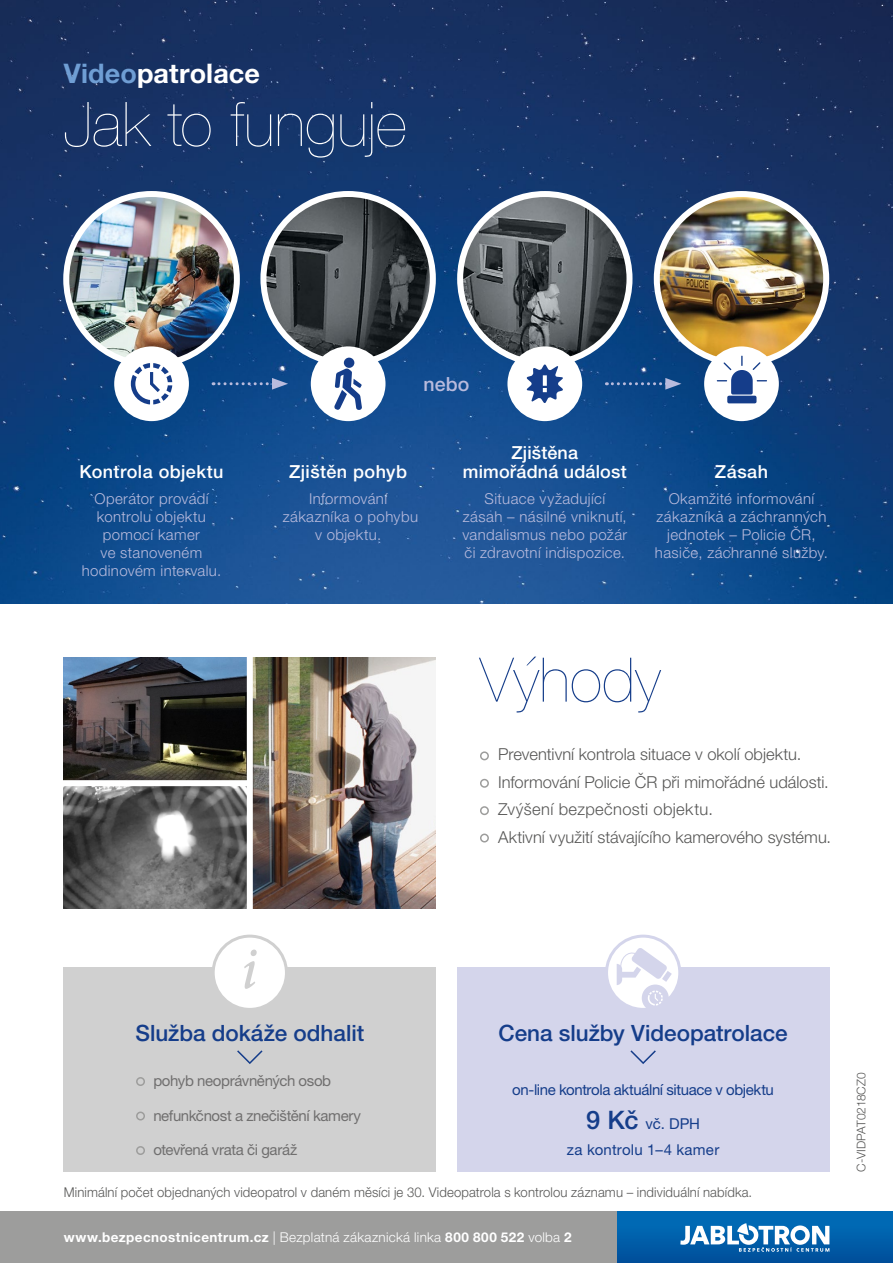
<style>
.page{position:relative;width:893px;height:1263px;background:#fff}
.page>*{position:absolute;margin:0;border:0;box-sizing:border-box;transform-origin:0 0}
.t1{font:200 61.5px "Helvetica Neue LT Pro";color:#fff}
.t2{font:200 61.5px "Helvetica Neue LT Pro";letter-spacing:.005em;color:#153d8a}
.t3{font:italic 500 60px "Minion Pro";color:#d0d0d0}
.t4{font:700 27px "Helvetica Neue LT Pro";letter-spacing:.005em;color:#fff}
.t5{font:500 22.5px "Helvetica Neue LT Pro";color:#153d8a}
.t6{font:500 19.5px "Helvetica Neue LT Pro";color:#b9bbdd}
.t7{font:500 18px/19.5px "Helvetica Neue LT Pro";letter-spacing:.02em;color:#fff;text-align:center}
.t8{font:300 16.5px/27.5px "Helvetica Neue LT Pro";color:#575756}
.t9{font:300 15px/18px "Helvetica Neue LT Pro";letter-spacing:.025em;color:#b9bbdd;text-align:center}
.t10{font:15px "Helvetica Neue LT Pro";letter-spacing:-.025em;color:#706f6f}
.t11{font:15px "Helvetica Neue LT Pro";letter-spacing:-.025em;color:#153d8a}
.t12{font:15px/25.5px "Helvetica Neue LT Pro";letter-spacing:.015em;color:#153d8a;text-align:center}
.t13{font:300 13.5px "Helvetica Neue LT Pro";letter-spacing:.01em;color:#575756}
.t14{font:700 13.5px "Helvetica Neue LT Pro";letter-spacing:.03em;color:#fff}
.t15{font:300 12px "Helvetica Neue LT Pro";letter-spacing:-.005em;color:#575756}
.s1{color:#6f9ed4}
.s2{font-weight:500;font-size:25.5px}
.s3{font-weight:300}
</style>
<div class="page">
<img style="left:64px;top:658px;width:372px;height:251px">
<div style="left:457px;top:967px;width:372px;height:205px;background:#d4d5eb"></div>
<div style="left:0;top:1212px;width:617px;height:51px;background:#9d9d9c"></div>
<img style="left:0;top:0;width:893px;height:604px">
<div style="left:617px;top:1212px;width:276px;height:51px;background:linear-gradient(to bottom,#016fba,#01509b)"></div>
<img style="left:657px;top:194px;width:169px;height:169px;border-radius:85px">
<div style="left:654px;top:191px;width:175px;height:175px;border:6px solid #fff;border-radius:50%"></div>
<img style="left:66px;top:194px;width:171px;height:171px;border-radius:85px">
<div style="left:63px;top:191px;width:177px;height:177px;border:6px solid #fff;border-radius:50%"></div>
<div style="left:480px;top:751px;width:9px;height:9px;border:2px solid #9d9d9c;border-radius:50%"></div>
<div style="left:480px;top:779px;width:9px;height:9px;border:2px solid #9d9d9c;border-radius:50%"></div>
<div style="left:480px;top:806px;width:9px;height:9px;border:2px solid #9d9d9c;border-radius:50%"></div>
<div style="left:480px;top:833px;width:9px;height:9px;border:2px solid #9d9d9c;border-radius:50%"></div>
<img style="left:263px;top:195px;width:170px;height:167px">
<div style="left:260px;top:191px;width:176px;height:175px;border:6px solid #fff;border-radius:50%"></div>
<img style="left:460px;top:194px;width:169px;height:163px">
<div style="left:457px;top:191px;width:175px;height:175px;border:6px solid #fff;border-radius:50%"></div>
<svg style="left:680px;top:1223px;width:149px;height:29px"></svg>
<div style="left:247px;top:651px;width:6px;height:262px;background:#fff"></div>
<div style="left:54px;top:780px;width:196px;height:6px;background:#fff"></div>
<div style="left:64px;top:967px;width:372px;height:205px;background:#d0d0d0"></div>
<svg style="left:237px;top:1050px;width:26px;height:14px"></svg>
<div style="left:136px;top:1077px;width:9px;height:9px;border:2px solid #9d9d9c;border-radius:50%"></div>
<div style="left:136px;top:1111px;width:9px;height:9px;border:2px solid #9d9d9c;border-radius:50%"></div>
<div style="left:136px;top:1146px;width:9px;height:9px;border:2px solid #9d9d9c;border-radius:50%"></div>
<div style="left:213px;top:936px;width:73px;height:73px;background:#fff;border-radius:50%"></div>
<div style="left:212px;top:935px;width:76px;height:76px;border:3px solid #d0d0d0;border-radius:50%"></div>
<svg style="left:213px;top:378px;width:75px;height:12px"></svg>
<svg style="left:606px;top:378px;width:75px;height:12px"></svg>
<div style="left:507px;top:346px;width:75px;height:75px;background:#fff;border-radius:50%"></div>
<svg style="left:704px;top:346px;width:75px;height:75px"></svg>
<svg style="left:630px;top:1050px;width:26px;height:14px"></svg>
<svg style="left:526px;top:364px;width:37px;height:39px"></svg>
<div style="left:114px;top:346px;width:75px;height:75px;background:#fff;border-radius:50%"></div>
<svg style="left:131px;top:363px;width:41px;height:41px"></svg>
<div style="left:311px;top:346px;width:74px;height:75px;background:#fff;border-radius:50%"></div>
<div style="left:344px;top:358px;width:10px;height:10px;background:#153d8a;border-radius:50%"></div>
<svg style="left:334px;top:369px;width:28px;height:41px"></svg>
<svg style="left:606px;top:936px;width:74px;height:73px"></svg>
<div style="left:605px;top:935px;width:76px;height:76px;border:3px solid #d4d5eb;border-radius:50%"></div>
<div style="left:642px;top:984px;width:27px;height:27px;background:#d4d5eb;border-radius:50%"></div>
<svg style="left:617px;top:947px;width:55px;height:58px"></svg>
<h3 class="t4" style="left:64px;top:57px;width:198px"><span class="s1">Video</span>patrolace</h3>
<h1 class="t1" style="left:64px;top:89px;width:344px">Jak to funguje</h1>
<p class="t7" style="left:79px;top:462px;width:146px">Kontrola objektu</p>
<p class="t9" style="left:82px;top:489px;width:141px">Operátor provádí kontrolu objektu pomocí kamer<br>ve stanoveném hodinovém intervalu.</p>
<h3 class="t6" style="left:423px;top:372px;width:48px">nebo</h3>
<p class="t7" style="left:289px;top:462px;width:119px">Zjištěn pohyb</p>
<p class="t9" style="left:283px;top:489px;width:137px">Informování zákazníka o pohybu v objektu.</p>
<p class="t7" style="left:463px;top:442px;width:165px">Zjištěna mimořádná událost</p>
<p class="t9" style="left:462px;top:489px;width:166px">Situace vyžadující<br>zásah – násilné vniknutí, vandalismus nebo požár či zdravotní indispozice.</p>
<p class="t7" style="left:715px;top:462px;width:55px">Zásah</p>
<p class="t9" style="left:655px;top:489px;width:175px">Okamžité informování zákazníka a záchranných jednotek – Policie ČR, hasiče, záchranné služby.</p>
<h1 class="t2" style="left:480px;top:644px;width:182px">Výhody</h1>
<p class="t8" style="left:498px;top:740px;width:335px">Preventivní kontrola situace v okolí objektu.<br>Informování Policie ČR při mimořádné události.<br>Zvýšení bezpečnosti objektu.<br>Aktivní využití stávajícího kamerového systému.</p>
<h2 class="t3" style="left:241px;top:928px;width:18px">i</h2>
<h3 class="t5" style="left:135px;top:1019px;width:230px">Služba dokáže odhalit</h3>
<p class="t10" style="left:153px;top:1072px;width:179px">pohyb neoprávněných osob</p>
<p class="t10" style="left:153px;top:1106px;width:209px">nefunkčnost a znečištění kamery</p>
<p class="t10" style="left:153px;top:1141px;width:145px">otevřená vrata či garáž</p>
<h3 class="t5" style="left:499px;top:1019px;width:291px">Cena služby Videopatrolace</h3>
<p class="t11" style="left:512px;top:1081px;width:263px">on-line kontrola aktuální situace v objektu</p>
<p class="t12" style="left:567px;top:1111px;width:154px"><span class="s2">9 Kč</span> vč. DPH<br>za kontrolu 1–4 kamer</p>
<p class="t13" style="left:64px;top:1184px;width:690px">Minimální počet objednaných videopatrol v daném měsíci je 30. Videopatrola s kontrolou záznamu – individuální nabídka.</p>
<p class="t14" style="left:64px;top:1229px;width:509px">www.bezpecnostnicentrum.cz <span class="s3">| Bezplatná zákaznická linka</span> 800 800 522 <span class="s3">volba</span> 2</p>
<p class="t15" style="left:854px;top:1172px;width:101px;rotate:-90deg">C-VIDPAT0218CZ0</p>
</div>
